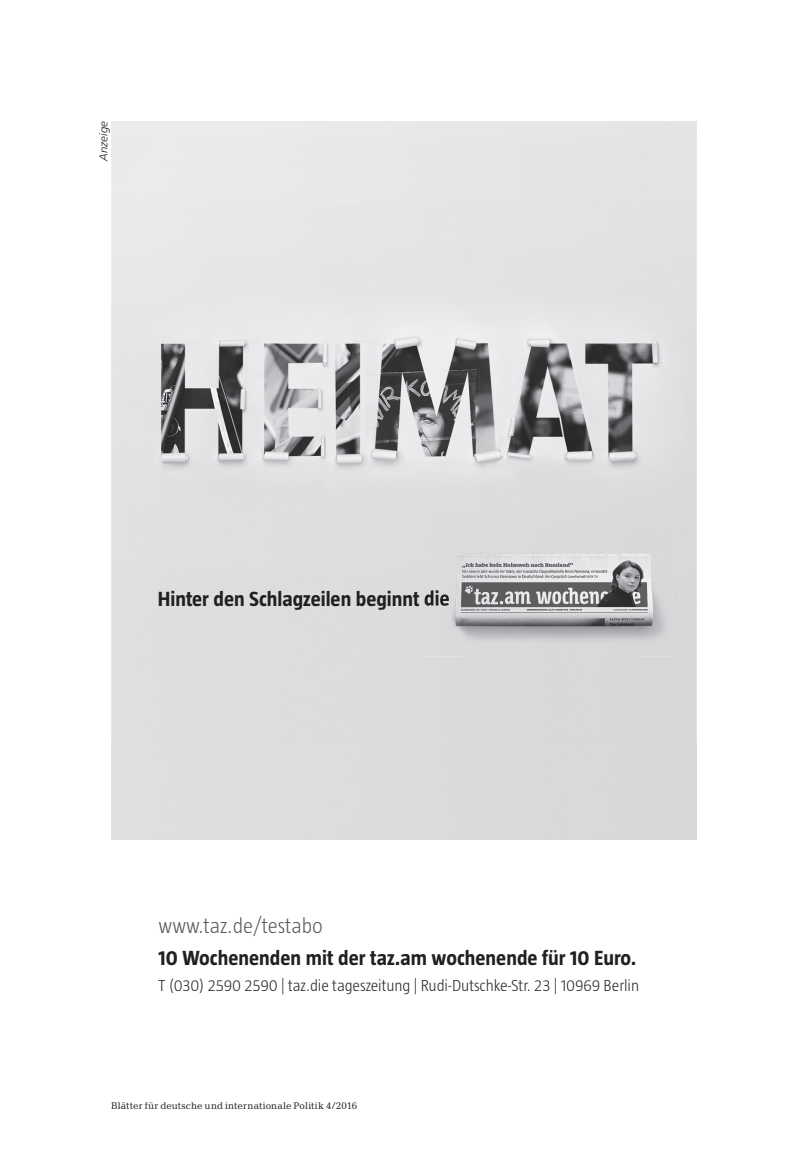
<style>
.page{position:relative;width:808px;height:1165px;background:#fff}
.page>*{position:absolute;margin:0;border:0;box-sizing:border-box;transform-origin:0 0}
.t1{font:300 21.53px "Taz";color:#57585a}
.t2{font:700 21px "Taz";color:#231f20}
.t3{font:300 16.28px "Taz";letter-spacing:-.005em;color:#231f20}
.t4{font:italic 300 11.38px "Frutiger LT Std";color:#231f20}
.t5{font:9.8px "Candida Std";letter-spacing:.01em;color:#231f20}
</style>
<div class="page">
<img style="left:111px;top:121px;width:586px;height:441px">
<div style="left:639px;top:562px;width:58px;height:181px;background:#d7d8da"></div>
<div style="left:159px;top:590px;width:266px;height:19px;background:#dcdddf"></div>
<img style="left:425px;top:528px;width:248px;height:128px">
<img style="left:425px;top:590px;width:24px;height:19px">
<p class="t4" style="left:97px;top:161px;width:41px;rotate:-90deg">Anzeige</p>
<p class="t2" style="left:158px;top:587px;width:293px">Hinter den Schlagzeilen beginnt die</p>
<p class="t1" style="left:159px;top:914px;width:166px">www.taz.de/testabo</p>
<p class="t2" style="left:159px;top:946px;width:479px">10 Wochenenden mit der taz.am wochenende für 10 Euro.</p>
<p class="t3" style="left:159px;top:976px;width:482px">T (030) 2590 2590 | taz.die tageszeitung | Rudi-Dutschke-Str. 23 | 10969 Berlin</p>
<p class="t5" style="left:111px;top:1100px;width:248px">Blätter für deutsche und internationale Politik 4/2016</p>
</div>
